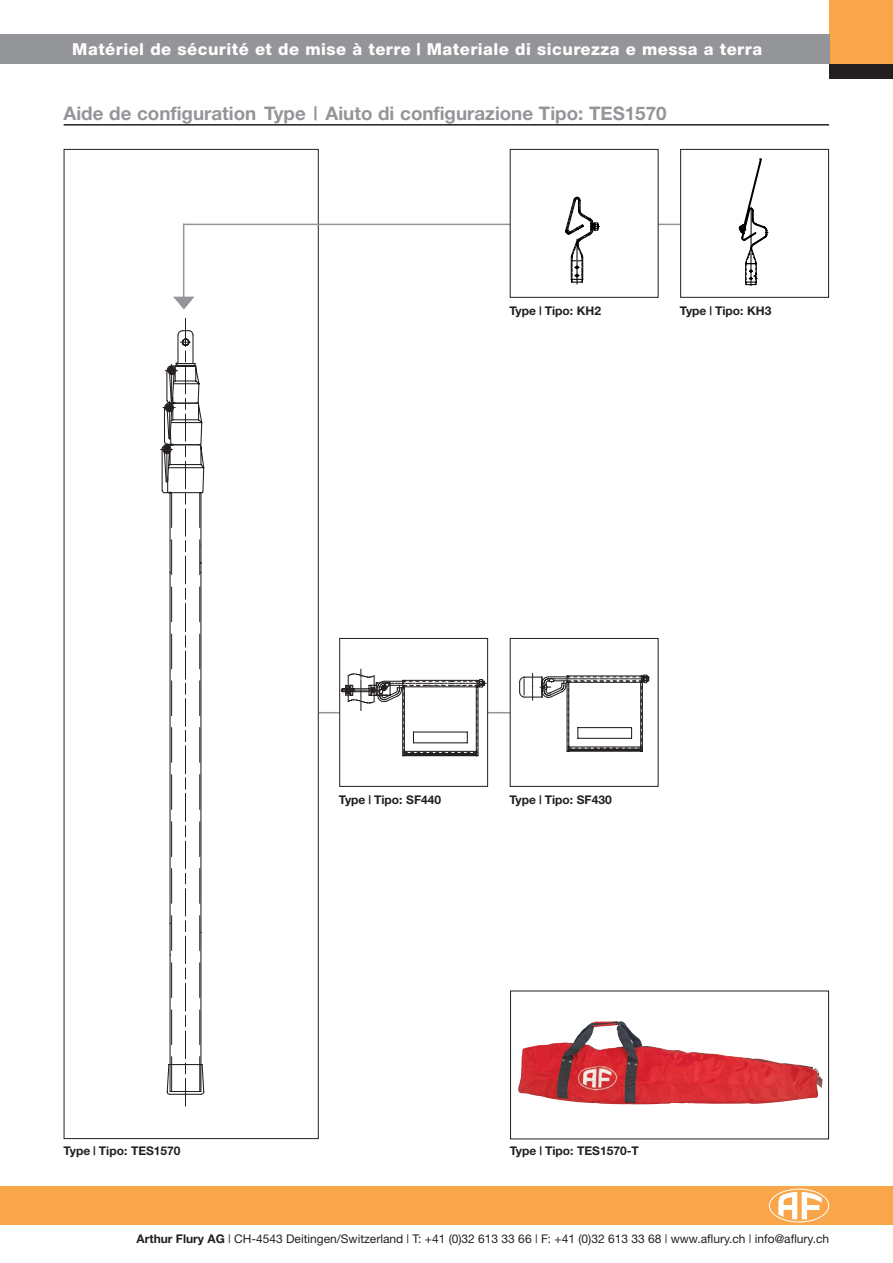
<style>
.page{position:relative;width:893px;height:1263px;background:#fff}
.page>*{position:absolute;margin:0;border:0;box-sizing:border-box;transform-origin:0 0}
.t1{font:700 18.75px "Helvetica Neue";color:#939598}
.t2{font:800 16.5px "Helvetica Neue";letter-spacing:.03em;color:#fff}
.t3{font:12px "Helvetica Neue";color:#231f20}
.t4{font:700 12px "Helvetica Neue";color:#231f20}
.s1{font-weight:700}
</style>
<div class="page">
<hr style="left:316px;top:712px;width:211px;height:1px;background:#939598">
<hr style="left:64px;top:124px;width:765px;height:2px;background:#231f20">
<svg style="left:161px;top:318px;width:43px;height:788px"></svg>
<img style="left:518px;top:1021px;width:304px;height:83px">
<div style="left:510px;top:990px;width:319px;height:149px;border:1px solid #231f20"></div>
<svg style="left:173px;top:297px;width:21px;height:13px"></svg>
<hr style="left:183px;top:224px;width:1px;height:78px;background:#939598">
<hr style="left:183px;top:224px;width:582px;height:1px;background:#939598">
<div style="left:510px;top:149px;width:148px;height:148px;background:#fff"></div>
<svg style="left:565px;top:197px;width:34px;height:87px"></svg>
<div style="left:510px;top:149px;width:149px;height:149px;border:1px solid #231f20"></div>
<div style="left:681px;top:149px;width:148px;height:148px;background:#fff"></div>
<svg style="left:738px;top:158px;width:30px;height:128px"></svg>
<div style="left:680px;top:149px;width:149px;height:149px;border:1px solid #231f20"></div>
<div style="left:510px;top:638px;width:148px;height:148px;background:#fff"></div>
<svg style="left:519px;top:673px;width:131px;height:79px"></svg>
<div style="left:510px;top:638px;width:149px;height:149px;border:1px solid #231f20"></div>
<svg style="left:341px;top:669px;width:145px;height:88px"></svg>
<div style="left:339px;top:638px;width:149px;height:149px;border:1px solid #231f20"></div>
<div style="left:829px;top:64px;width:64px;height:15px;background:#231f20"></div>
<div style="left:829px;top:0;width:64px;height:64px;background:#f9a64a"></div>
<div style="left:0;top:34px;width:829px;height:30px;background:#939598"></div>
<div style="left:0;top:1186px;width:893px;height:39px;background:#f9a64a"></div>
<div style="left:769px;top:1189px;width:60px;height:33px;border:1px solid #fff;border-radius:50%"></div>
<svg style="left:778px;top:1192px;width:44px;height:27px"></svg>
<h2 class="t2" style="left:72px;top:40px;width:691px">Matériel de sécurité et de mise à terre | Materiale di sicurezza e messa a terra</h2>
<h1 class="t1" style="left:64px;top:102px;width:604px">Aide de configuration Type | Aiuto di configurazione Tipo: TES1570</h1>
<p class="t4" style="left:509px;top:303px;width:93px">Type | Tipo: KH2</p>
<p class="t4" style="left:680px;top:303px;width:93px">Type | Tipo: KH3</p>
<p class="t4" style="left:339px;top:792px;width:104px">Type | Tipo: SF440</p>
<p class="t4" style="left:509px;top:792px;width:104px">Type | Tipo: SF430</p>
<p class="t4" style="left:64px;top:1143px;width:119px">Type | Tipo: TES1570</p>
<p class="t4" style="left:510px;top:1143px;width:131px">Type | Tipo: TES1570-T</p>
<p class="t3" style="left:137px;top:1231px;width:694px"><span class="s1">Arthur Flury AG</span> | CH-4543 Deitingen/Switzerland | T: +41 (0)32 613 33 66 | F: +41 (0)32 613 33 68 | www.aflury.ch | info@aflury.ch</p>
</div>
